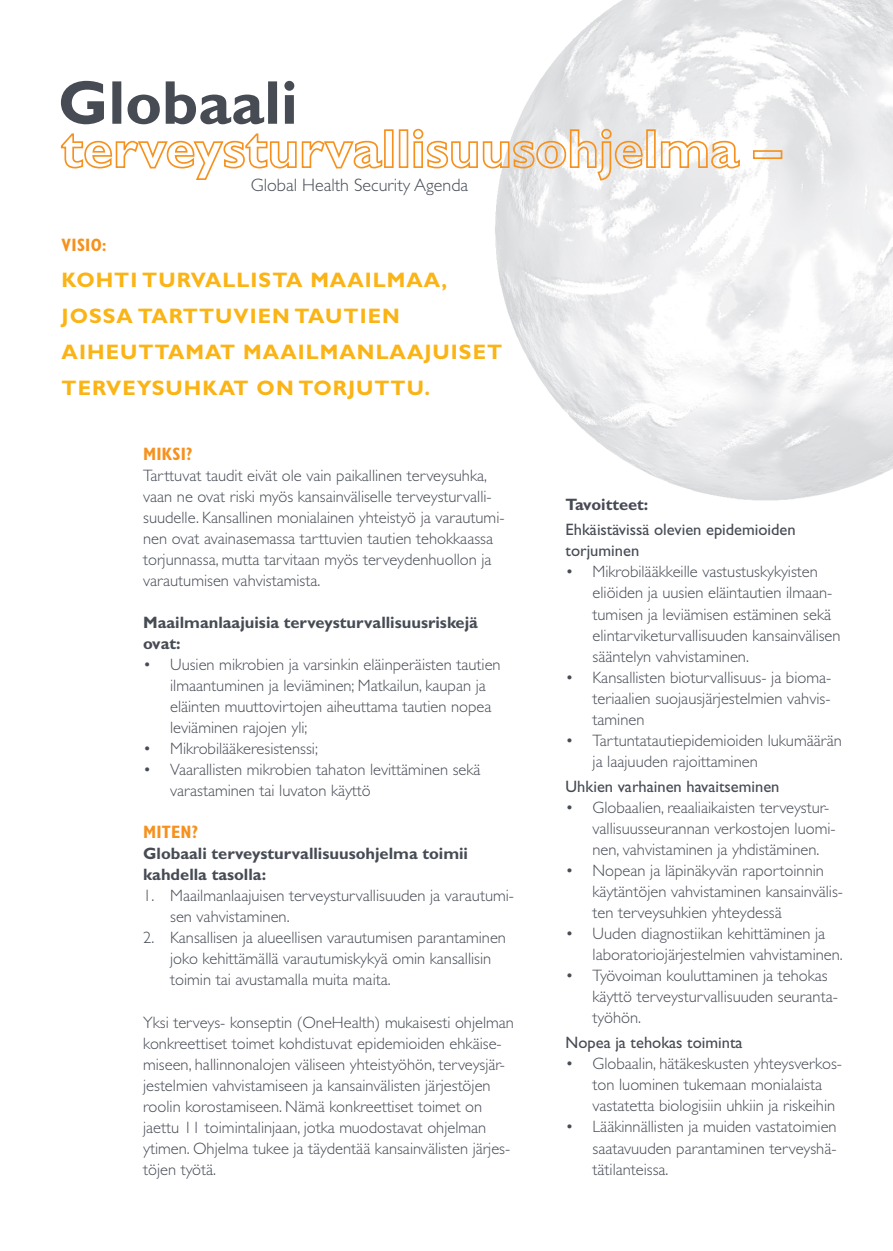
<style>
.page{position:relative;width:893px;height:1251px;background:#fff}
.page>*{position:absolute;margin:0;border:0;box-sizing:border-box;transform-origin:0 0}
.t1{font:700 21px/36px "Gill Sans Std";letter-spacing:.05em;color:#fbb416}
.t2{font:300 18px "Gill Sans Std";color:#464b54}
.t3{font:700 condensed 18px "Gill Sans Std";letter-spacing:.01em;color:#f6911e}
.t4{font:300 16.5px/21px "Gill Sans Std";color:#464b54}
.t5{font:700 16.5px/21px "Gill Sans Std";color:#464b54}
.t6{font:16.5px/21px "Gill Sans Std";color:#464b54}
</style>
<div class="page">
<img style="left:495px;top:0;width:398px;height:501px">
<svg style="left:60px;top:81px;width:723px;height:100px"></svg>
<p class="t2" style="left:251px;top:175px;width:219px">Global Health Security Agenda</p>
<p class="t3" style="left:62px;top:234px;width:47px">VISIO:</p>
<p class="t1" style="left:62px;top:261px;width:442px">KOHTI TURVALLISTA MAAILMAA,<br>JOSSA TARTTUVIEN TAUTIEN<br>AIHEUTTAMAT MAAILMANLAAJUISET<br>TERVEYSUHKAT ON TORJUTTU.</p>
<p class="t3" style="left:143px;top:443px;width:51px">MIKSI?</p>
<p class="t4" style="left:143px;top:465px;width:363px">Tarttuvat taudit eivät ole vain paikallinen terveysuhka, vaan ne ovat riski myös kansainväliselle terveysturvalli&shy;suudelle. Kansallinen monialainen yhteistyö ja varautumi&shy;nen ovat avainasemassa tarttuvien tautien tehokkaassa torjunnassa, mutta tarvitaan myös terveydenhuollon ja varautumisen vahvistamista.</p>
<p class="t5" style="left:143px;top:612px;width:336px">Maailmanlaajuisia terveysturvallisuusriskejä ovat:</p>
<p class="t4" style="left:170px;top:654px;width:332px;text-indent:-27px">• Uusien mikrobien ja varsinkin eläinperäisten tautien ilmaantuminen ja leviäminen; Matkailun, kaupan ja eläinten muuttovirtojen aiheuttama tautien nopea leviäminen rajojen yli;</p>
<p class="t4" style="left:143px;top:738px;width:176px">• Mikrobilääkeresistenssi;</p>
<p class="t4" style="left:170px;top:759px;width:312px;text-indent:-27px">• Vaarallisten mikrobien tahaton levittäminen sekä varastaminen tai luvaton käyttö</p>
<p class="t3" style="left:143px;top:821px;width:56px">MITEN?</p>
<p class="t5" style="left:143px;top:843px;width:326px">Globaali terveysturvallisuusohjelma toimii kahdella tasolla:</p>
<p class="t4" style="left:170px;top:885px;width:345px;text-indent:-27px">1. Maailmanlaajuisen terveysturvallisuuden ja varautumi&shy;sen vahvistaminen.</p>
<p class="t4" style="left:170px;top:927px;width:337px;text-indent:-27px">2. Kansallisen ja alueellisen varautumisen parantaminen joko kehittämällä varautumiskykyä omin kansallisin toimin tai avustamalla muita maita.</p>
<p class="t4" style="left:143px;top:1011px;width:372px">Yksi terveys- konseptin (OneHealth) mukaisesti ohjelman konkreettiset toimet kohdistuvat epidemioiden ehkäise&shy;miseen, hallinnonalojen väliseen yhteistyöhön, terveysjär&shy;jestelmien vahvistamiseen ja kansainvälisten järjestöjen roolin korostamiseen. Nämä konkreettiset toimet on jaettu 11 toimintalinjaan, jotka muodostavat ohjelman ytimen. Ohjelma tukee ja täydentää kansainvälisten järjes&shy;töjen työtä.</p>
<p class="t5" style="left:566px;top:494px;width:84px">Tavoitteet:</p>
<p class="t6" style="left:566px;top:519px;width:232px">Ehkäistävissä olevien epidemioiden torjuminen</p>
<p class="t4" style="left:593px;top:561px;width:250px;text-indent:-27px">• Mikrobilääkkeille vastustuskykyisten eliöiden ja uusien eläintautien ilmaan&shy;tumisen ja leviämisen estäminen sekä elintarviketurvallisuuden kansainvälisen sääntelyn vahvistaminen.</p>
<p class="t4" style="left:593px;top:666px;width:240px;text-align:justify;text-indent:-27px">• Kansallisten bioturvallisuus- ja bioma&shy;teriaalien suojausjärjestelmien vahvis&shy;taminen</p>
<p class="t4" style="left:593px;top:729px;width:251px;text-indent:-27px">• Tartuntatautiepidemioiden lukumäärän ja laajuuden rajoittaminen</p>
<p class="t6" style="left:566px;top:775px;width:215px">Uhkien varhainen havaitseminen</p>
<p class="t4" style="left:593px;top:797px;width:245px;text-indent:-27px">• Globaalien, reaaliaikaisten terveystur&shy;vallisuusseurannan verkostojen luomi&shy;nen, vahvistaminen ja yhdistäminen.</p>
<p class="t4" style="left:593px;top:860px;width:252px;text-indent:-27px">• Nopean ja läpinäkyvän raportoinnin käytäntöjen vahvistaminen kansainvälis&shy;ten terveysuhkien yhteydessä</p>
<p class="t4" style="left:593px;top:923px;width:252px;text-indent:-27px">• Uuden diagnostiikan kehittäminen ja laboratoriojärjestelmien vahvistaminen.</p>
<p class="t4" style="left:593px;top:965px;width:247px;text-indent:-27px">• Työvoiman kouluttaminen ja tehokas käyttö terveysturvallisuuden seuranta&shy;työhön.</p>
<p class="t6" style="left:566px;top:1032px;width:179px">Nopea ja tehokas toiminta</p>
<p class="t4" style="left:593px;top:1053px;width:251px;text-indent:-27px">• Globaalin, hätäkeskusten yhteysverkos&shy;ton luominen tukemaan monialaista vastatetta biologisiin uhkiin ja riskeihin</p>
<p class="t4" style="left:593px;top:1116px;width:246px;text-align:justify;text-indent:-27px">• Lääkinnällisten ja muiden vastatoimien saatavuuden parantaminen terveyshä&shy;tätilanteissa.</p>
</div>
